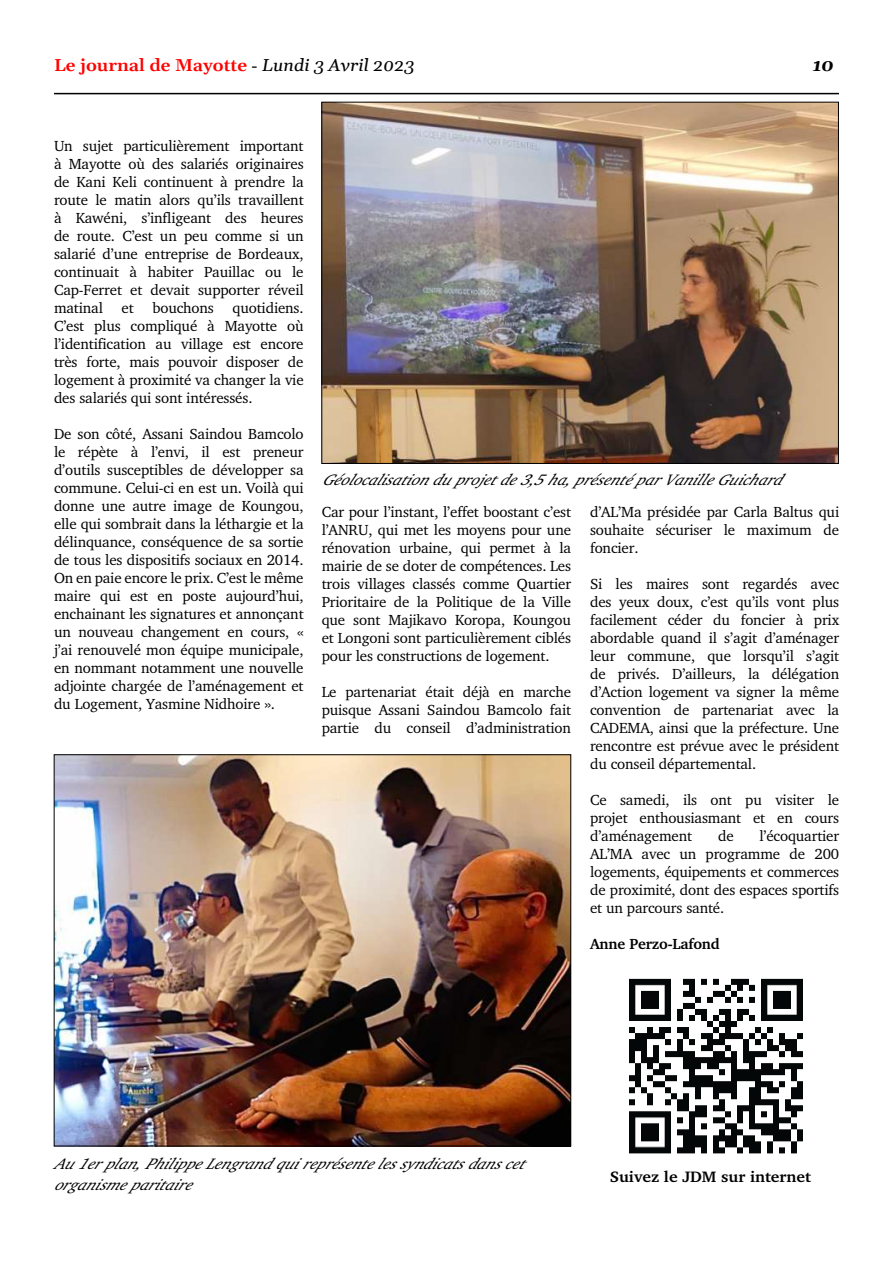
<style>
.page{position:relative;width:893px;height:1263px;background:#fff}
.page>*{position:absolute;margin:0;border:0;box-sizing:border-box;transform-origin:0 0}
.t1{font:600 16.95px "Gelasio";color:#f00;scale:1.06 1}
.t2{font:italic 700 16.95px "Gelasio";color:#000;scale:1.06 1}
.t3{font:italic 15.45px/20.7px "Charter";color:#000;scale:1.06 1}
.t4{font:700 15.45px "Charter";color:#000;scale:1.06 1}
.t5{font:15px/18px "Charter";letter-spacing:-.01em;color:#000;text-align:justify}
.t6{font:700 15px "Charter";letter-spacing:-.01em;color:#000}
.s1{font-family:"Times New Roman";font-weight:400;color:#000}
.s2{font-weight:400;font-style:italic;color:#000}
</style>
<div class="page">
<hr style="left:54px;top:93px;width:785px;height:1px;background:#000">
<img style="left:324px;top:104px;width:513px;height:358px">
<img style="left:56px;top:756px;width:513px;height:388px">
<img style="left:629px;top:978px;width:174px;height:176px">
<p class="t1" style="left:54px;top:58px;width:341px">Le journal de Mayotte <span class="s1">-</span> <span class="s2">Lundi 3 Avril 2023</span></p>
<p class="t2" style="left:812px;top:58px;width:22px">10</p>
<p class="t5" style="left:54px;top:137px;width:251px">Un sujet particulièrement important à Mayotte où des salariés originaires de Kani Keli continuent à prendre la route le matin alors qu’ils travaillent à Kawéni, s’infligeant des heures de route. C’est un peu comme si un salarié d’une entreprise de Bordeaux, continuait à habiter Pauillac ou le Cap-Ferret et devait supporter réveil matinal et bouchons quotidiens.<br>C’est plus compliqué à Mayotte où l’identification au village est encore très forte, mais pouvoir disposer de logement à proximité va changer la vie des salariés qui sont intéressés.</p>
<p class="t5" style="left:54px;top:425px;width:251px">De son côté, Assani Saindou Bamcolo le répète à l’envi, il est preneur d’outils susceptibles de développer sa commune. Celui-ci en est un. Voilà qui donne une autre image de Koungou, elle qui sombrait dans la léthargie et la délinquance, conséquence de sa sortie de tous les dispositifs sociaux en 2014.<br>On en paie encore le prix. C’est le même maire qui est en poste aujourd’hui, enchainant les signatures et annonçant un nouveau changement en cours, « j’ai renouvelé mon équipe municipale, en nommant notamment une nouvelle adjointe chargée de l’aménagement et du Logement, Yasmine Nidhoire ».</p>
<p class="t3" style="left:322px;top:470px;width:443px">Géolocalisationduprojetde3,5ha,présentéparVanilleGuichard</p>
<p class="t5" style="left:322px;top:503px;width:251px">Car pour l’instant, l’effet boostant c’est l’ANRU, qui met les moyens pour une rénovation urbaine, qui permet à la mairie de se doter de compétences. Les trois villages classés comme Quartier Prioritaire de la Politique de la Ville que sont Majikavo Koropa, Koungou et Longoni sont particulièrement ciblés pour les constructions de logement.</p>
<p class="t5" style="left:322px;top:683px;width:251px">Le partenariat était déjà en marche puisque Assani Saindou Bamcolo fait partie du conseil d’administration</p>
<p class="t5" style="left:590px;top:503px;width:251px">d’AL’Ma présidée par Carla Baltus qui souhaite sécuriser le maximum de foncier.</p>
<p class="t5" style="left:590px;top:575px;width:251px">Si les maires sont regardés avec des yeux doux, c’est qu’ils vont plus facilement céder du foncier à prix abordable quand il s’agit d’aménager leur commune, que lorsqu’il s’agit de privés. D’ailleurs, la délégation d’Action logement va signer la même convention de partenariat avec la CADEMA, ainsi que la préfecture. Une rencontre est prévue avec le président du conseil départemental.</p>
<p class="t5" style="left:590px;top:791px;width:251px">Ce samedi, ils ont pu visiter le projet enthousiasmant et en cours d’aménagement</p>
<p class="t5" style="left:590px;top:827px;width:251px;text-indent:169px">l’écoquartier AL’MA avec un programme de 200 logements, équipements et commerces de proximité, dont des espaces sportifs et un parcours santé.</p>
<p class="t6" style="left:590px;top:935px;width:131px">Anne Perzo-Lafond</p>
<p class="t5" style="left:718px;top:827px;width:17px">de</p>
<p class="t3" style="left:54px;top:1153px;width:453px">Au1erplan,PhilippeLengrandquireprésentelessyndicatsdanscet organismeparitaire</p>
<p class="t4" style="left:610px;top:1168px;width:191px">Suivez le JDM sur internet</p>
</div>
